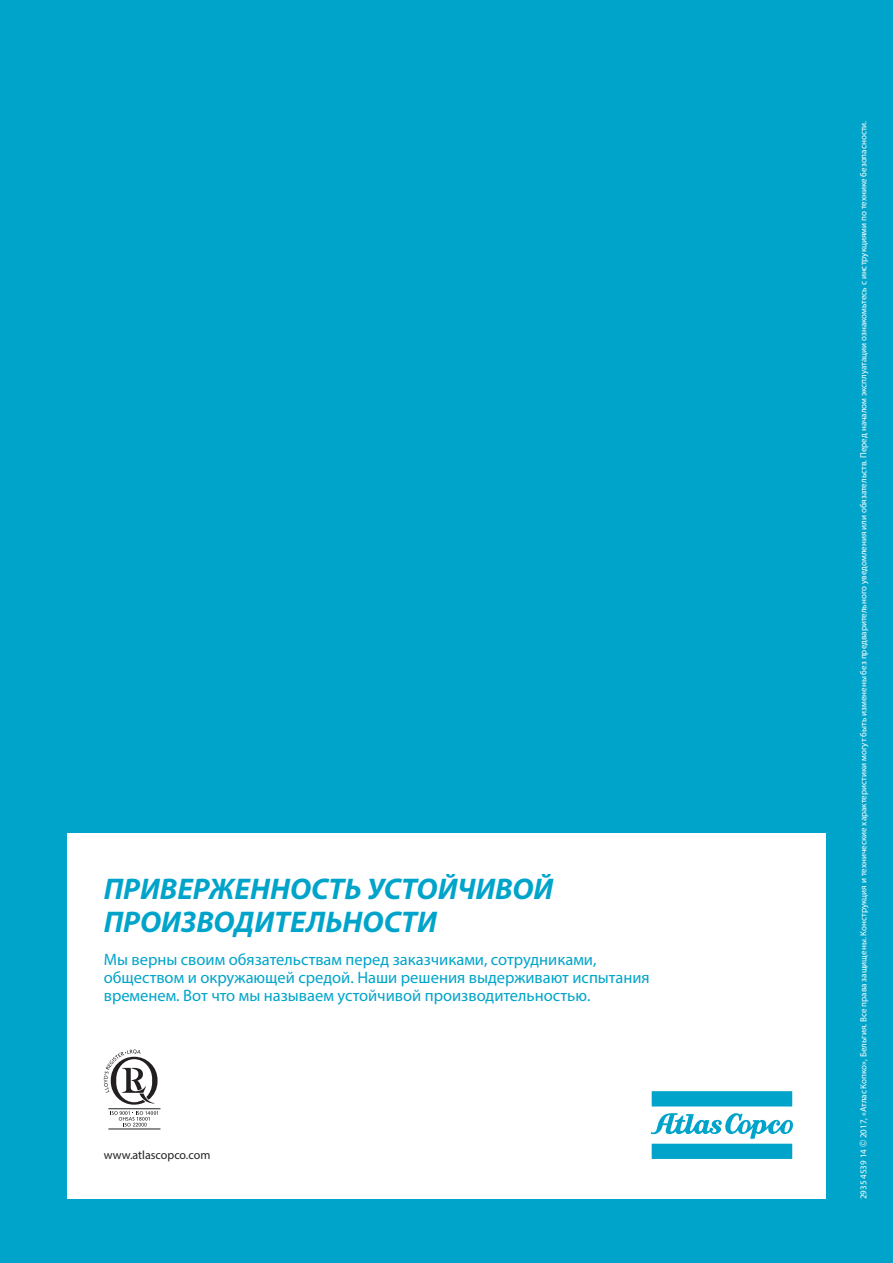
<style>
.page{position:relative;width:893px;height:1263px;background:#00a4ca}
.page>*{position:absolute;margin:0;border:0;box-sizing:border-box;transform-origin:0 0}
.t1{font:italic 700 30px/33px "Myriad Pro";color:#00a4ca}
.t2{font:16.5px/18px "Myriad Pro";color:#00a4ca}
.t3{font:12px "Myriad Pro";color:#231f20}
.t4{font:9px "Myriad Pro";color:#fff}
.s1{font-family:"Univers LT Std"}
</style>
<div class="page">
<div style="left:67px;top:833px;width:759px;height:366px;background:#fff"></div>
<div style="left:652px;top:1091px;width:140px;height:15px;background:#00a4ca"></div>
<svg style="left:651px;top:1113px;width:142px;height:46px"></svg>
<svg style="left:104px;top:1049px;width:54px;height:56px"></svg>
<hr style="left:108px;top:1108px;width:52px;height:1px;background:#231f20">
<hr style="left:108px;top:1129px;width:52px;height:1px;background:#231f20">
<svg style="left:111px;top:1111px;width:47px;height:15px"></svg>
<h1 class="t1" style="left:104px;top:872px;width:451px">ПРИВЕРЖЕННОСТЬ УСТОЙЧИВОЙ<br>ПРОИЗВОДИТЕЛЬНОСТИ</h1>
<h2 class="t2" style="left:104px;top:950px;width:547px">Мы верны своим обязательствам перед заказчиками, сотрудниками, обществом и окружающей средой. Наши решения выдерживают испытания временем. Вот что мы называем устойчивой производительностью.</h2>
<h3 class="t3" style="left:104px;top:1147px;width:108px">www.atlascopco.com</h3>
<p class="t4" style="left:858px;top:1199px;width:1080px;rotate:-90deg">2935 4539 14 <span class="s1">©</span> 2017, «Атлас Копко», Бельгия. Все права защищены. Конструкция и технические характеристики могут быть изменены без предварительного уведомления или обязательств. Перед началом эксплуатации ознакомьтесь с инструкциями по технике безопасности.</p>
</div>
